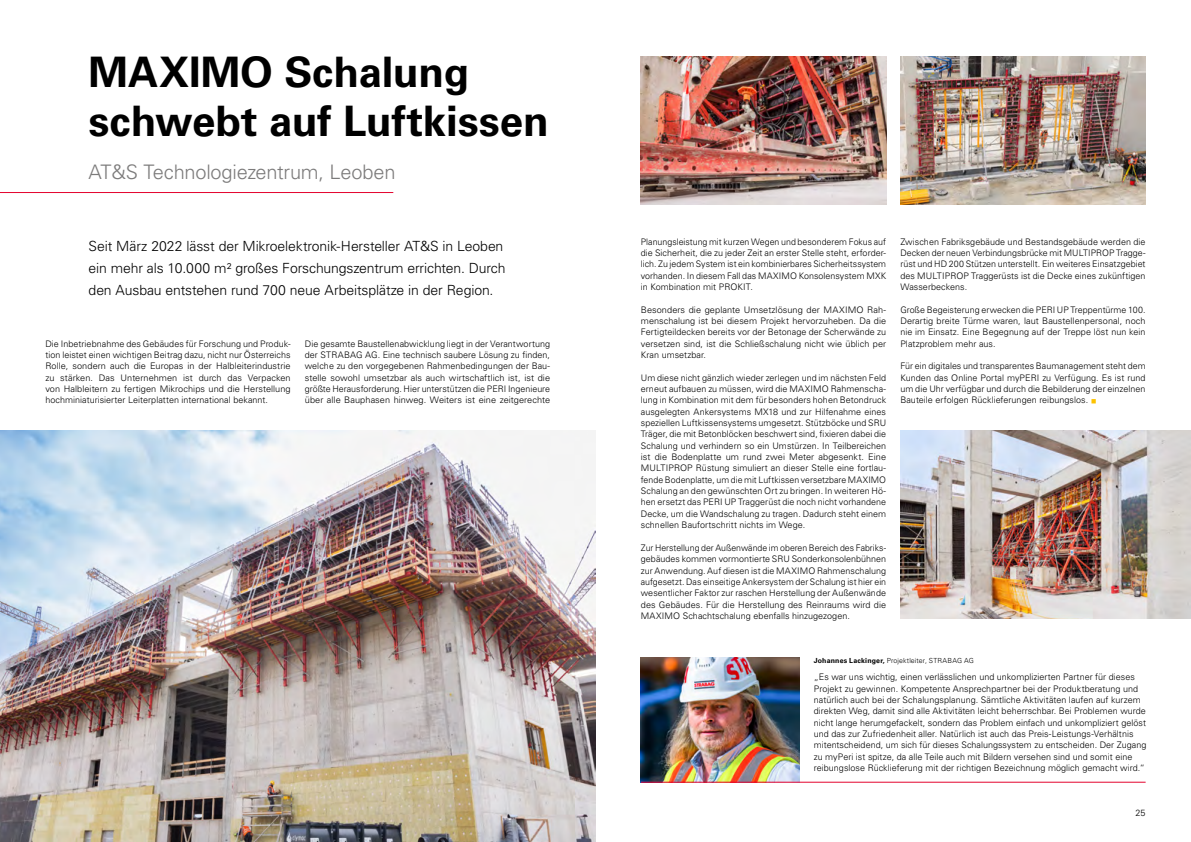
<style>
.page{position:relative;width:1191px;height:842px;background:#fff}
.page>*{position:absolute;margin:0;border:0;box-sizing:border-box;transform-origin:0 0}
.t1{font:700 42px/49px "Univers LTCYR 65";letter-spacing:-.005em;color:#000}
.t2{font:300 20px "Univers LTCYR 45";letter-spacing:-.01em;color:#7c7b7b}
.t3{font:300 14px/22px "Univers LTCYR 45";letter-spacing:-.01em;color:#000}
.t4{font:300 9px/11.3px "Univers LTCYR 45";letter-spacing:.005em;color:#000;text-align:justify}
.t5{font:300 7px "Univers LTCYR 45";letter-spacing:.015em;color:#000}
.s1{font-family:"Arial Unicode MS";font-weight:400;font-size:10px;color:#fdc300}
.s2{font-family:"Univers LTCYR 65";font-weight:700}
</style>
<div class="page">
<img style="left:641px;top:57px;width:245px;height:147px">
<img style="left:0;top:431px;width:595px;height:411px">
<img style="left:900px;top:57px;width:245px;height:147px">
<img style="left:900px;top:431px;width:291px;height:188px">
<hr style="left:0;top:192px;width:393px;height:1px;background:#e4032e">
<img style="left:641px;top:658px;width:158px;height:124px">
<hr style="left:641px;top:782px;width:504px;height:1px;background:#e4032e">
<h1 class="t1" style="left:89px;top:46px;width:462px">MAXIMO Schalung schwebt auf Luftkissen</h1>
<h2 class="t2" style="left:89px;top:159px;width:308px">AT&amp;S Technologiezentrum, Leoben</h2>
<h3 class="t3" style="left:89px;top:234px;width:418px">Seit März 2022 lässt der Mikroelektronik-Hersteller AT&amp;S in Leoben ein mehr als 10.000 m² großes Forschungszentrum errichten. Durch den Ausbau entstehen rund 700 neue Arbeitsplätze in der Region.</h3>
<p class="t4" style="left:45px;top:338px;width:247px">Die Inbetriebnahme des Gebäudes für Forschung und Produk&shy;tion leistet einen wichtigen Beitrag dazu, nicht nur Österreichs Rolle, sondern auch die Europas in der Halbleiterindustrie zu stärken. Das Unternehmen ist durch das Verpacken von Halbleitern zu fertigen Mikrochips und die Herstellung hochminiaturisierter Leiterplatten international bekannt.</p>
<p class="t4" style="left:305px;top:338px;width:247px">Die gesamte Baustellenabwicklung liegt in der Verantwortung der STRABAG AG. Eine technisch saubere Lösung zu finden, welche zu den vorgegebenen Rahmenbedingungen der Bau&shy;stelle sowohl umsetzbar als auch wirtschaftlich ist, ist die größte Herausforderung. Hier unterstützen die PERI Ingenieure über alle Bauphasen hinweg. Weiters ist eine zeitgerechte</p>
<p class="t4" style="left:641px;top:236px;width:247px">Planungsleistung mit kurzen Wegen und besonderem Fokus auf die Sicherheit, die zu jeder Zeit an erster Stelle steht, erforder&shy;lich. Zu jedem System ist ein kombinierbares Sicherheitssystem vorhanden. In diesem Fall das MAXIMO Konsolensystem MXK in Kombination mit PROKIT.</p>
<p class="t4" style="left:641px;top:304px;width:247px">Besonders die geplante Umsetzlösung der MAXIMO Rah&shy;menschalung ist bei diesem Projekt hervorzuheben. Da die Fertigteildecken bereits vor der Betonage der Scherwände zu versetzen sind, ist die Schließschalung nicht wie üblich per Kran umsetzbar.</p>
<p class="t4" style="left:641px;top:372px;width:247px">Um diese nicht gänzlich wieder zerlegen und im nächsten Feld erneut aufbauen zu müssen, wird die MAXIMO Rahmenscha&shy;lung in Kombination mit dem für besonders hohen Betondruck ausgelegten Ankersystems MX18 und zur Hilfenahme eines speziellen Luftkissensystems umgesetzt. Stützböcke und SRU Träger, die mit Betonblöcken beschwert sind, fixieren dabei die Schalung und verhindern so ein Umstürzen. In Teilbereichen ist die Bodenplatte um rund zwei Meter abgesenkt. Eine MULTIPROP Rüstung simuliert an dieser Stelle eine fortlau&shy;fende Bodenplatte, um die mit Luftkissen versetzbare MAXIMO Schalung an den gewünschten Ort zu bringen. In weiteren Hö&shy;hen ersetzt das PERI UP Traggerüst die noch nicht vorhandene Decke, um die Wandschalung zu tragen. Dadurch steht einem schnellen Baufortschritt nichts im Wege.</p>
<p class="t4" style="left:641px;top:542px;width:247px">Zur Herstellung der Außenwände im oberen Bereich des Fabriks&shy;gebäudes kommen vormontierte SRU Sonderkonsolenbühnen zur Anwendung. Auf diesen ist die MAXIMO Rahmenschalung aufgesetzt. Das einseitige Ankersystem der Schalung ist hier ein wesentlicher Faktor zur raschen Herstellung der Außenwände des Gebäudes. Für die Herstellung des Reinraums wird die MAXIMO Schachtschalung ebenfalls hinzugezogen.</p>
<p class="t4" style="left:900px;top:236px;width:247px">Zwischen Fabriksgebäude und Bestandsgebäude werden die Decken der neuen Verbindungsbrücke mit MULTIPROP Tragge&shy;rüst und HD 200 Stützen unterstellt. Ein weiteres Einsatzgebiet des MULTIPROP Traggerüsts ist die Decke eines zukünftigen Wasserbeckens.</p>
<p class="t4" style="left:900px;top:304px;width:247px">Große Begeisterung erwecken die PERI UP Treppentürme 100.<br>Derartig breite Türme waren, laut Baustellenpersonal, noch nie im Einsatz. Eine Begegnung auf der Treppe löst nun kein Platzproblem mehr aus.</p>
<p class="t4" style="left:900px;top:360px;width:247px">Für ein digitales und transparentes Baumanagement steht dem Kunden das Online Portal myPERI zu Verfügung. Es ist rund um die Uhr verfügbar und durch die Bebilderung der einzelnen Bauteile erfolgen Rücklieferungen reibungslos. <span class="s1">■</span></p>
<p class="t5" style="left:814px;top:656px;width:161px"><span class="s2">Johannes Lackinger,</span> Projektleiter, STRABAG AG</p>
<p class="t4" style="left:814px;top:671px;width:334px;text-align:left">„Es war uns wichtig, einen verlässlichen und unkomplizierten Partner für dieses Projekt zu gewinnen. Kompetente Ansprechpartner bei der Produktberatung und natürlich auch bei der Schalungsplanung. Sämtliche Aktivitäten laufen auf kurzem direkten Weg, damit sind alle Aktivitäten leicht beherrschbar. Bei Problemen wurde nicht lange herumgefackelt, sondern das Problem einfach und unkompliziert gelöst und das zur Zufriedenheit aller. Natürlich ist auch das Preis-Leistungs-Verhältnis mitentscheidend, um sich für dieses Schalungssystem zu entscheiden. Der Zugang zu myPeri ist spitze, da alle Teile auch mit Bildern versehen sind und somit eine reibungslose Rücklieferung mit der richtigen Bezeichnung möglich gemacht wird.“</p>
<p class="t4" style="left:1135px;top:807px;width:12px">25</p>
</div>
